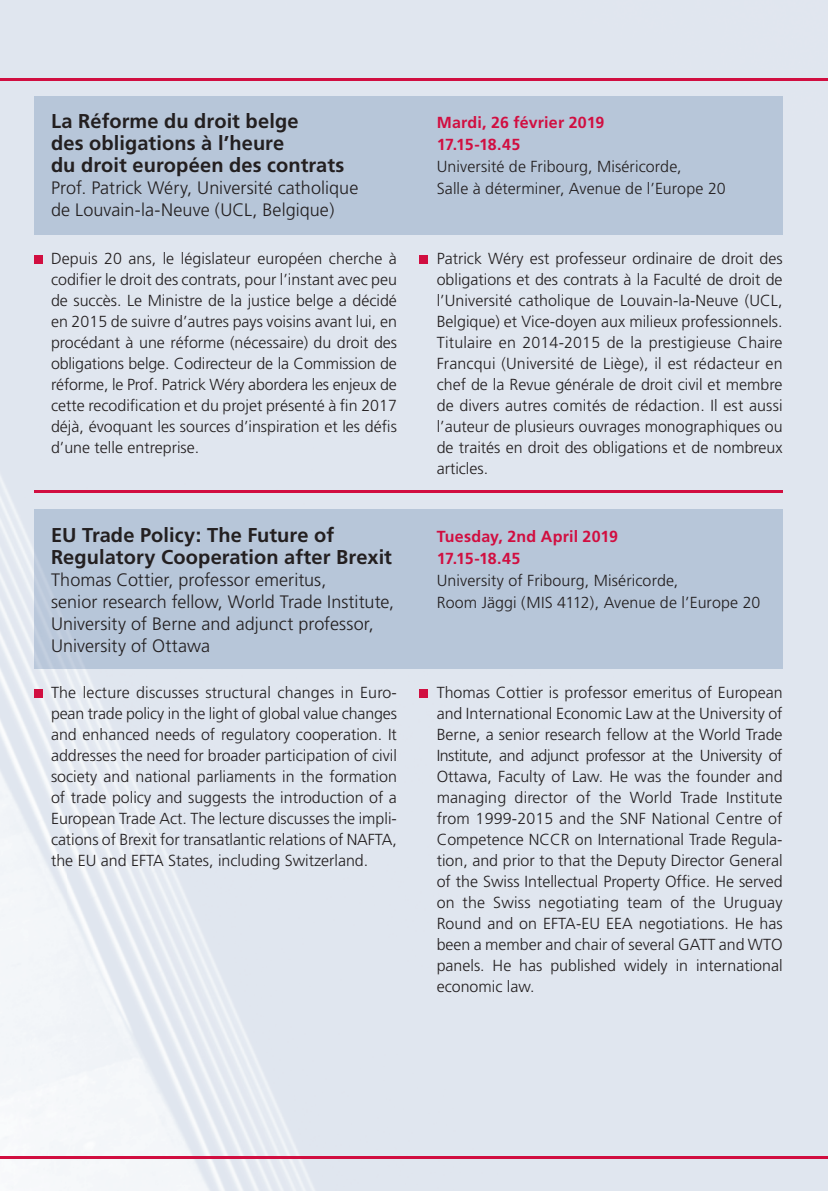
<style>
.page{position:relative;width:828px;height:1191px;background:#fff}
.page>*{position:absolute;margin:0;border:0;box-sizing:border-box;transform-origin:0 0}
.t1{font:700 20px/22px "Frutiger";letter-spacing:.005em;color:#231f20}
.t2{font:300 18px/22px "Frutiger";letter-spacing:.005em;color:#231f20}
.t3{font:300 16px/21px "Frutiger";color:#231f20;text-align:justify}
.t4{font:700 16px/22px "Frutiger";letter-spacing:.01em;color:#d10e40}
</style>
<div class="page">
<div style="left:0;top:0;width:828px;height:139px;background:#e0e6ef"></div>
<img style="left:0;top:139px;width:68px;height:1052px">
<div style="left:760px;top:139px;width:68px;height:1052px;background:#e0e6ef"></div>
<div style="left:68px;top:234px;width:692px;height:275px;background:#e0e6ef"></div>
<img style="left:68px;top:668px;width:692px;height:523px">
<hr style="left:0;top:1157px;width:828px;height:2px;background:#d10e40">
<hr style="left:0;top:78px;width:828px;height:2px;background:#d10e40">
<hr style="left:34px;top:491px;width:748px;height:2px;background:#d10e40">
<div style="left:34px;top:255px;width:9px;height:8px;background:#d10e40"></div>
<div style="left:420px;top:255px;width:8px;height:8px;background:#d10e40"></div>
<div style="left:34px;top:96px;width:748px;height:138px;background:#b7c6d9"></div>
<div style="left:34px;top:689px;width:9px;height:9px;background:#d10e40"></div>
<div style="left:420px;top:689px;width:8px;height:9px;background:#d10e40"></div>
<p class="t1" style="left:51px;top:110px;width:295px">La Réforme du droit belge<br>des obligations à l’heure<br>du droit européen des contrats</p>
<p class="t2" style="left:51px;top:177px;width:309px">Prof. Patrick Wéry, Université catholique de Louvain-la-Neuve (UCL, Belgique)</p>
<p class="t4" style="left:437px;top:112px;width:169px">Mardi, 26 février 2019<br>17.15-18.45</p>
<p class="t3" style="left:437px;top:156px;width:290px;line-height:22px">Université de Fribourg, Miséricorde,<br>Salle à déterminer, Avenue de l’Europe 20</p>
<p class="t3" style="left:51px;top:247px;width:347px">Depuis 20 ans, le législateur européen cherche à codifier le droit des contrats, pour l’instant avec peu de succès. Le Ministre de la justice belge a décidé en 2015 de suivre d’autres pays voisins avant lui, en procédant à une réforme (nécessaire) du droit des obligations belge. Codirecteur de la Commission de réforme, le Prof. Patrick Wéry abordera les enjeux de cette recodification et du projet présenté à fin 2017 déjà, évoquant les sources d’inspiration et les défis d’une telle entreprise.</p>
<p class="t3" style="left:437px;top:247px;width:347px">Patrick Wéry est professeur ordinaire de droit des obligations et des contrats à la Faculté de droit de l’Université catholique de Louvain-la-Neuve (UCL, Belgique) et Vice-doyen aux milieux professionnels.<br>Titulaire en 2014-2015 de la prestigieuse Chaire Francqui (Université de Liège), il est rédacteur en chef de la Revue générale de droit civil et membre de divers autres comités de rédaction. Il est aussi l’auteur de plusieurs ouvrages monographiques ou de traités en droit des obligations et de nombreux articles.</p>
<p class="t1" style="left:51px;top:523px;width:342px">EU Trade Policy: The Future of<br>Regulatory Cooperation after Brexit</p>
<p class="t2" style="left:51px;top:568px;width:345px">Thomas Cottier, professor emeritus,<br>senior research fellow, World Trade Institute, University of Berne and adjunct professor, University of Ottawa</p>
<p class="t4" style="left:437px;top:525px;width:183px">Tuesday, 2nd April 2019<br>17.15-18.45</p>
<p class="t3" style="left:437px;top:569px;width:325px;line-height:22px">University of Fribourg, Miséricorde,<br>Room Jäggi (MIS 4112), Avenue de l’Europe 20</p>
<p class="t3" style="left:51px;top:682px;width:347px">The lecture discusses structural changes in Euro&shy;pean trade policy in the light of global value changes and enhanced needs of regulatory cooperation. It addresses the need for broader participation of civil society and national parliaments in the formation of trade policy and suggests the introduction of a European Trade Act. The lecture discusses the impli&shy;cations of Brexit for transatlantic relations of NAFTA, the EU and EFTA States, including Switzerland.</p>
<p class="t3" style="left:437px;top:682px;width:347px">Thomas Cottier is professor emeritus of European and International Economic Law at the University of Berne, a senior research fellow at the World Trade Institute, and adjunct professor at the University of Ottawa, Faculty of Law. He was the founder and managing director of the World Trade Institute from 1999-2015 and the SNF National Centre of Competence NCCR on International Trade Regula&shy;tion, and prior to that the Deputy Director General of the Swiss Intellectual Property Office. He served on the Swiss negotiating team of the Uruguay Round and on EFTA-EU EEA negotiations. He has been a member and chair of several GATT and WTO panels. He has published widely in international economic law.</p>
</div>
